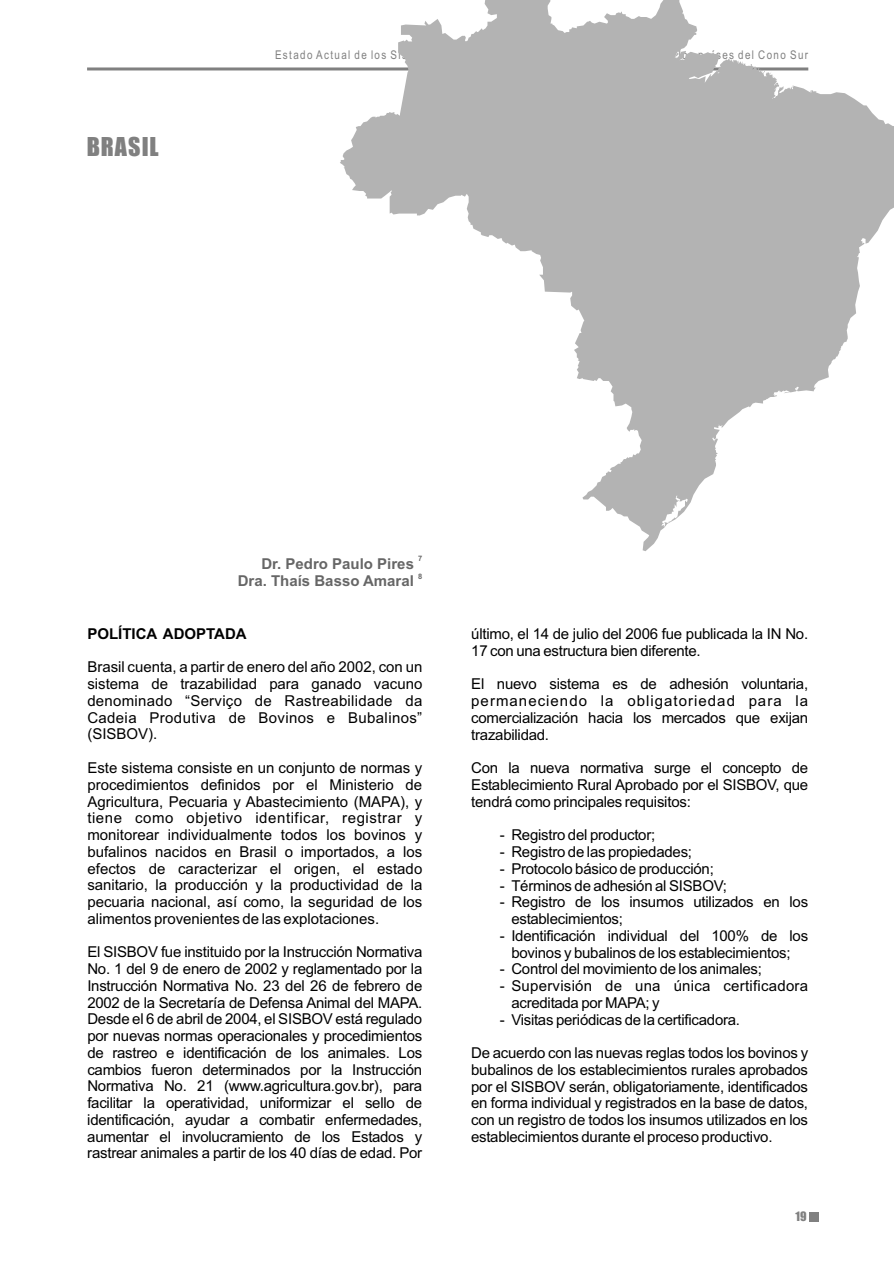
<style>
.page{position:relative;width:894px;height:1263px;background:#fff}
.page>*{position:absolute;margin:0;border:0;box-sizing:border-box;transform-origin:0 0}
.t1{font:24px "Impact";letter-spacing:.045em;color:#808080}
.t2{font:15px/16.8px "Arial";letter-spacing:-.015em;color:#000;text-align:justify}
.t3{font:15px/16.8px "Arial";letter-spacing:.015em;color:#000}
.t4{font:700 15px "Arial";color:#666}
.t5{font:700 15px "Arial";color:#000}
.t6{font:12px "Impact";color:#808080}
.t7{font:700 7.5px "Arial";color:#666}
</style>
<div class="page">
<hr style="left:87px;top:67px;width:721px;height:3px;background:#808080">
<svg style="left:340px;top:0;width:554px;height:551px"></svg>
<div style="left:809px;top:1212px;width:10px;height:10px;background:#808080"></div>
<h1 class="t1" style="left:87px;top:137px;width:74px">BRASIL</h1>
<p class="t7" style="left:418px;top:556px;width:6px">7</p>
<p class="t4" style="left:261px;top:558px;width:154px">Dr. Pedro Paulo Pires</p>
<p class="t7" style="left:418px;top:573px;width:6px">8</p>
<p class="t4" style="left:238px;top:575px;width:178px">Dra. Thaís Basso Amaral</p>
<p class="t5" style="left:87px;top:628px;width:161px">POLÍTICA ADOPTADA</p>
<p class="t2" style="left:87px;top:660px;width:337px">Brasil cuenta, a partir de enero del año 2002, con un sistema de trazabilidad para ganado vacuno denominado “Serviço de Rastreabilidade da Cadeia Produtiva de Bovinos e Bubalinos” (SISBOV).</p>
<p class="t2" style="left:87px;top:761px;width:337px">Este sistema consiste en un conjunto de normas y procedimientos definidos por el Ministerio de Agricultura, Pecuaria y Abastecimiento (MAPA), y tiene como objetivo identificar, registrar y monitorear individualmente todos los bovinos y bufalinos nacidos en Brasil o importados, a los efectos de caracterizar el origen, el estado sanitario, la producción y la productividad de la pecuaria nacional, así como, la seguridad de los alimentos provenientes de las explotaciones.</p>
<p class="t2" style="left:87px;top:945px;width:337px">El SISBOV fue instituido por la Instrucción Normativa No. 1 del 9 de enero de 2002 y reglamentado por la Instrucción Normativa No. 23 del 26 de febrero de 2002 de la Secretaría de Defensa Animal del MAPA.<br>Desde el 6 de abril de 2004, el SISBOV está regulado por nuevas normas operacionales y procedimientos de rastreo e identificación de los animales. Los cambios fueron determinados por la Instrucción Normativa No. 21 (www.agricultura.gov.br), para facilitar la operatividad, uniformizar el sello de identificación, ayudar a combatir enfermedades, aumentar el involucramiento de los Estados y rastrear animales a partir de los 40 días de edad. Por</p>
<p class="t2" style="left:471px;top:627px;width:338px">último, el 14 de julio del 2006 fue publicada la IN No.<br>17 con una estructura bien diferente.</p>
<p class="t2" style="left:471px;top:677px;width:338px">El nuevo sistema es de adhesión voluntaria, permaneciendo la obligatoriedad para la comercialización hacia los mercados que exijan trazabilidad.</p>
<p class="t2" style="left:471px;top:761px;width:338px">Con la nueva normativa surge el concepto de Establecimiento Rural Aprobado por el SISBOV, que tendrá como principales requisitos:</p>
<p class="t2" style="left:500px;top:828px;width:157px">- Registro del productor;</p>
<p class="t2" style="left:500px;top:845px;width:194px">- Registro de las propiedades;</p>
<p class="t2" style="left:500px;top:862px;width:216px">- Protocolo básico de producción;</p>
<p class="t2" style="left:500px;top:878px;width:229px">- Términos de adhesión al SISBOV;</p>
<p class="t2" style="left:511px;top:895px;width:298px;text-indent:-12px">- Registro de los insumos utilizados en los establecimientos;</p>
<p class="t2" style="left:500px;top:929px;width:310px;text-align:center">- Identificación individual del 100% de los bovinos y bubalinos de los establecimientos;</p>
<p class="t2" style="left:500px;top:962px;width:264px">- Control del movimiento de los animales;</p>
<p class="t3" style="left:511px;top:979px;width:298px;text-indent:-12px">- Supervisión de una única certificadora acreditada por MAPA; y</p>
<p class="t2" style="left:500px;top:1012px;width:242px">- Visitas periódicas de la certificadora.</p>
<p class="t2" style="left:471px;top:1046px;width:338px">De acuerdo con las nuevas reglas todos los bovinos y bubalinos de los establecimientos rurales aprobados por el SISBOV serán, obligatoriamente, identificados en forma individual y registrados en la base de datos, con un registro de todos los insumos utilizados en los establecimientos durante el proceso productivo.</p>
<p class="t6" style="left:796px;top:1212px;width:13px">19</p>
</div>
